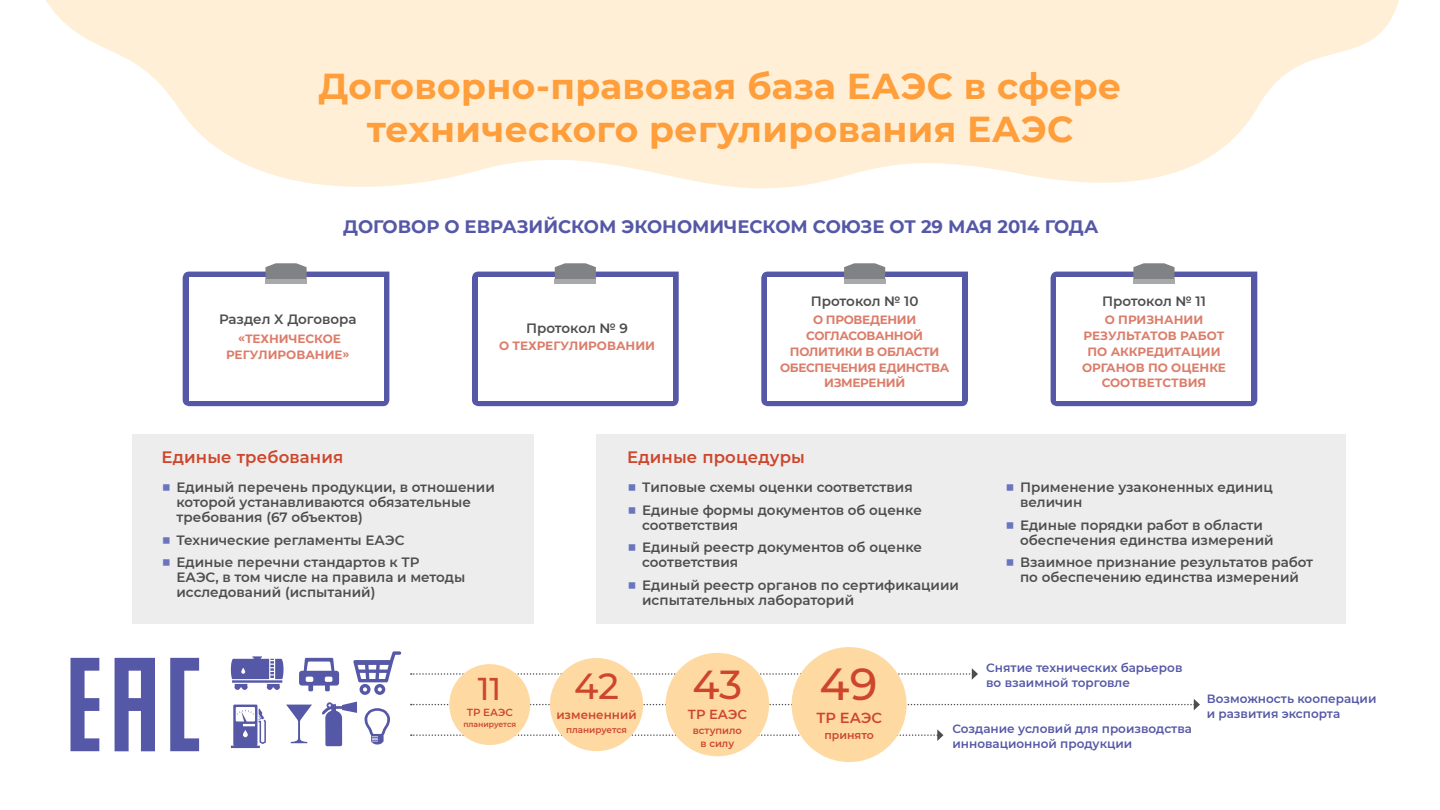
<style>
.page{position:relative;width:1440px;height:810px;background:#fff}
.page>*{position:absolute;margin:0;border:0;box-sizing:border-box;transform-origin:0 0}
.Text{font:500 44.92px "Montserrat";color:#cd462c}
.Text-2{font:500 40.42px "Montserrat";color:#cd462c}
.Text-3{font:500 36.38px "Montserrat";color:#cd462c}
.t1{font:700 36px/43.2px "Montserrat";letter-spacing:.01em;color:#ff9e3b;text-align:center}
.Text-4{font:500 31.58px "Montserrat";color:#cd462c}
.bullit_viol{font:700 18px "Montserrat";color:#5558a6}
.t2{font:600 16.5px "Montserrat";letter-spacing:.01em;color:#cd462c}
.Text-5{font:600 14.55px "Montserrat";color:#cd462c}
.bullit_viol-2{font:600 13.5px/15px "Montserrat";color:#4d4d4d}
.Text-6{font:600 13.12px "Montserrat";color:#cd462c}
.bullit_viol-3{font:700 12px/15.8px "Montserrat";letter-spacing:-.01em;color:#dc7d6b;text-align:center}
.bullit_viol-4{font:600 12px/15px "Montserrat";color:#5558a6}
.Text-7{font:600 11.77px "Montserrat";color:#cd462c}
.Text-8{font:600 10.95px "Montserrat";color:#cd462c}
.Text-9{font:600 10.27px "Montserrat";color:#cd462c}
.Text-10{font:600 9.82px/13.1px "Montserrat";color:#cd462c;text-align:center}
.Text-11{font:600 8.85px "Montserrat";letter-spacing:-.005em;color:#cd462c}
.Text-12{font:600 7.73px "Montserrat";letter-spacing:-.01em;color:#cd462c}
.s1{font-size:16.5px;color:#6b74be}
</style>
<div class="page">
<div style="left:132px;top:434px;width:402px;height:189px;background:#ededed"></div>
<div style="left:597px;top:434px;width:749px;height:189px;background:#ededed"></div>
<svg style="left:411px;top:668px;width:567px;height:12px"></svg>
<svg style="left:411px;top:729px;width:533px;height:12px"></svg>
<svg style="left:411px;top:699px;width:789px;height:11px"></svg>
<svg style="left:70px;top:658px;width:29px;height:93px"></svg>
<svg style="left:170px;top:658px;width:29px;height:93px"></svg>
<svg style="left:115px;top:658px;width:40px;height:93px"></svg>
<svg style="left:231px;top:705px;width:35px;height:43px"></svg>
<svg style="left:231px;top:656px;width:53px;height:34px"></svg>
<div style="left:308px;top:683px;width:5px;height:8px;background:#5558a6"></div>
<div style="left:325px;top:683px;width:5px;height:8px;background:#5558a6"></div>
<svg style="left:299px;top:658px;width:40px;height:28px"></svg>
<svg style="left:353px;top:651px;width:48px;height:44px"></svg>
<svg style="left:364px;top:708px;width:26px;height:37px"></svg>
<svg style="left:286px;top:705px;width:26px;height:38px"></svg>
<svg style="left:322px;top:702px;width:35px;height:44px"></svg>
<div style="left:792px;top:647px;width:115px;height:115px;background:#fed9a1;border-radius:50%"></div>
<div style="left:666px;top:653px;width:103px;height:103px;background:#fed9a1;border-radius:50%"></div>
<div style="left:449px;top:664px;width:81px;height:81px;background:#fed9a1;border-radius:50%"></div>
<div style="left:550px;top:658px;width:93px;height:93px;background:#fed9a1;border-radius:50%"></div>
<svg style="left:45px;top:0;width:1354px;height:189px;fill:#feefd6"></svg>
<svg style="left:183px;top:263px;width:206px;height:143px"></svg>
<hr style="left:265px;top:279px;width:42px;height:4px;background:#a8a9ad">
<svg style="left:472px;top:263px;width:207px;height:143px"></svg>
<hr style="left:555px;top:279px;width:41px;height:4px;background:#a8a9ad">
<svg style="left:761px;top:263px;width:207px;height:143px"></svg>
<hr style="left:844px;top:279px;width:41px;height:4px;background:#a8a9ad">
<svg style="left:1051px;top:263px;width:206px;height:143px"></svg>
<hr style="left:1133px;top:279px;width:42px;height:4px;background:#a8a9ad">
<h2 class="t1" style="left:319px;top:63px;width:804px">Договорно-правовая база ЕАЭС в сфере технического регулирования ЕАЭС</h2>
<p class="bullit_viol" style="left:343px;top:214px;width:757px">ДОГОВОР О ЕВРАЗИЙСКОМ ЭКОНОМИЧЕСКОМ СОЮЗЕ ОТ 29 МАЯ 2014 ГОДА</p>
<p class="bullit_viol-2" style="left:219px;top:311px;width:139px">Раздел X Договора</p>
<p class="bullit_viol-3" style="left:226px;top:330px;width:125px">«ТЕХНИЧЕСКОЕ<br>РЕГУЛИРОВАНИЕ»</p>
<p class="bullit_viol-2" style="left:526px;top:320px;width:103px">Протокол № 9</p>
<p class="bullit_viol-3" style="left:499px;top:337px;width:157px">О ТЕХРЕГУЛИРОВАНИИ</p>
<p class="bullit_viol-2" style="left:811px;top:293px;width:109px">Протокол № 10</p>
<p class="bullit_viol-3" style="left:780px;top:312px;width:171px">О ПРОВЕДЕНИИ<br>СОГЛАСОВАННОЙ<br>ПОЛИТИКИ В ОБЛАСТИ<br>ОБЕСПЕЧЕНИЯ ЕДИНСТВА<br>ИЗМЕРЕНИЙ</p>
<h1 class="t2" style="left:162px;top:445px;width:183px">Единые требования</h1>
<h1 class="t2" style="left:627px;top:445px;width:179px">Единые процедуры</h1>
<p class="bullit_viol-2" style="left:177px;top:479px;width:320px;text-indent:-15px"><span class="s1">■</span> Единый перечень продукции, в отношении которой устанавливаются обязательные требования (67 объектов)</p>
<p class="bullit_viol-2" style="left:162px;top:532px;width:244px"><span class="s1">■</span> Технические регламенты ЕАЭС</p>
<p class="bullit_viol-2" style="left:177px;top:554px;width:290px;text-indent:-15px"><span class="s1">■</span> Единые перечни стандартов к ТР<br>ЕАЭС, в том числе на правила и методы исследований (испытаний)</p>
<p class="bullit_viol-2" style="left:627px;top:479px;width:287px"><span class="s1">■</span> Типовые схемы оценки соответствия</p>
<p class="bullit_viol-2" style="left:642px;top:502px;width:281px;text-indent:-15px"><span class="s1">■</span> Единые формы документов об оценке соответствия</p>
<p class="bullit_viol-2" style="left:642px;top:539px;width:281px;text-indent:-15px"><span class="s1">■</span> Единый реестр документов об оценке соответствия</p>
<p class="bullit_viol-2" style="left:642px;top:577px;width:318px;text-indent:-15px"><span class="s1">■</span> Единый реестр органов по сертификациии испытательных лабораторий</p>
<p class="bullit_viol-2" style="left:1102px;top:293px;width:105px">Протокол № 11</p>
<p class="bullit_viol-3" style="left:1082px;top:312px;width:145px">О ПРИЗНАНИИ<br>РЕЗУЛЬТАТОВ РАБОТ<br>ПО АККРЕДИТАЦИИ<br>ОРГАНОВ ПО ОЦЕНКЕ<br>СООТВЕТСТВИЯ</p>
<p class="bullit_viol-2" style="left:1020px;top:479px;width:254px;text-indent:-15px"><span class="s1">■</span> Применение узаконенных единиц величин</p>
<p class="bullit_viol-2" style="left:1020px;top:517px;width:255px;text-indent:-15px"><span class="s1">■</span> Единые порядки работ в области обеспечения единства измерений</p>
<p class="bullit_viol-2" style="left:1005px;top:554px;width:310px;text-align:center"><span class="s1">■</span> Взаимное признание результатов работ по обеспечению единства измерений</p>
<p class="Text-4" style="left:478px;top:667px;width:25px">11</p>
<p class="Text-9" style="left:467px;top:705px;width:48px">ТР ЕАЭС</p>
<p class="Text-12" style="left:463px;top:719px;width:54px">планируется</p>
<p class="Text-3" style="left:574px;top:661px;width:47px">42</p>
<p class="Text-7" style="left:556px;top:706px;width:82px">измененний</p>
<p class="Text-11" style="left:566px;top:723px;width:62px">планируется</p>
<p class="Text-2" style="left:693px;top:656px;width:51px">43</p>
<p class="Text-6" style="left:688px;top:705px;width:60px">ТР ЕАЭС</p>
<p class="Text-10" style="left:693px;top:723px;width:51px">вступило в силу</p>
<p class="Text" style="left:819px;top:653px;width:60px">49</p>
<p class="Text-5" style="left:816px;top:707px;width:67px">ТР ЕАЭС</p>
<p class="Text-8" style="left:824px;top:728px;width:51px">принято</p>
<p class="bullit_viol-4" style="left:986px;top:660px;width:198px">Снятие технических барьеров во взаимной торговле</p>
<p class="bullit_viol-4" style="left:952px;top:721px;width:241px">Создание условий для производства инновационной продукции</p>
<p class="bullit_viol-4" style="left:1207px;top:691px;width:171px">Возможность кооперации и развития экспорта</p>
</div>
